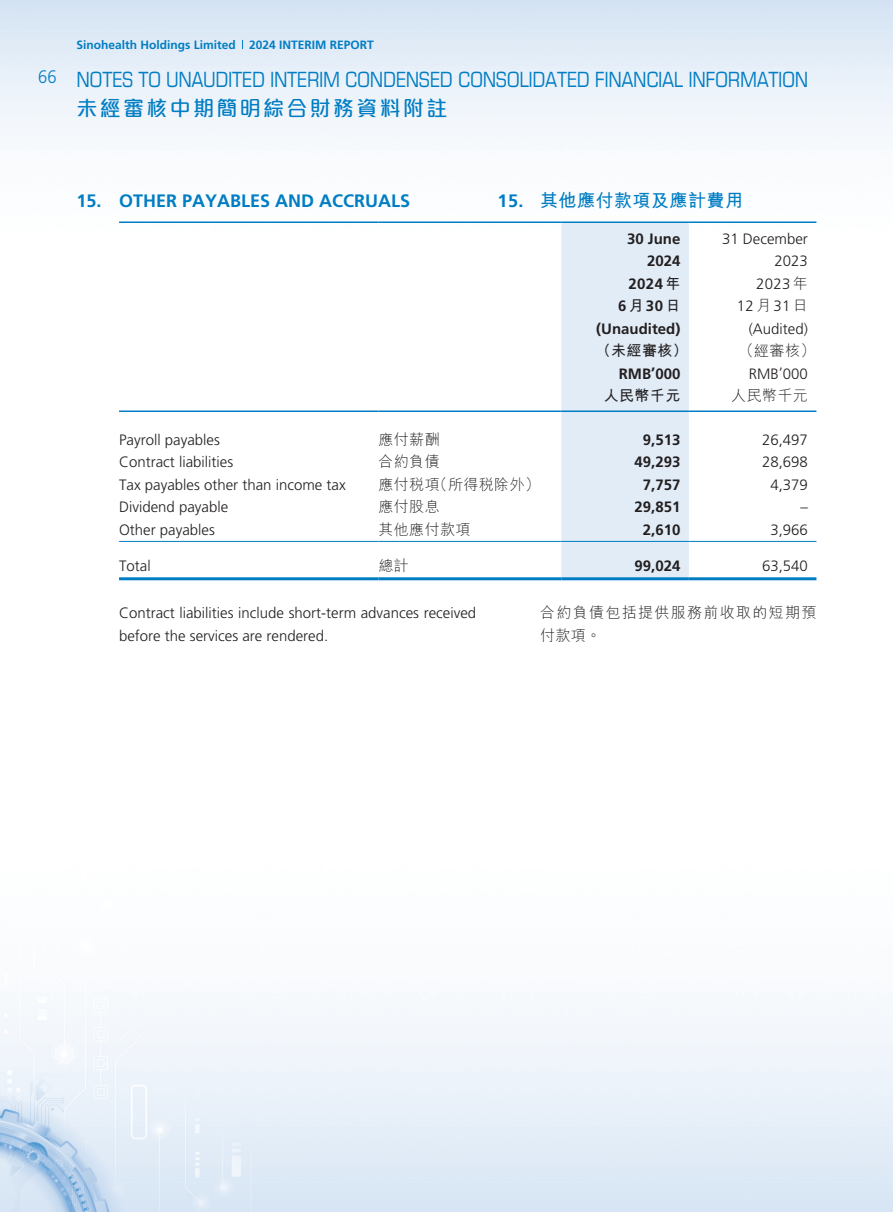
<style>
.page{position:relative;width:893px;height:1212px;background:#fff}
.page>*{position:absolute;margin:0;border:0;box-sizing:border-box;transform-origin:0 0}
.t1{font:condensed 21px "Eurostile LT Std";letter-spacing:-.02em;color:#007dc3}
.t2{font:500 21px "M Elle HK";letter-spacing:.11em;color:#007dc3}
.t3{font:300 18.15px "Frutiger LT Std";color:#007dc3;scale:.91 1}
._3__標題{font:700 18px "Frutiger LT Std";color:#007dc3}
._8__標題---C{font:700 18px "M Hei HK";letter-spacing:.03em;color:#007dc3}
._1__內文{font:300 15px/22.5px "Frutiger LT Std";color:#231f20}
._1__內文-2{font:700 15px "Frutiger LT Std";color:#231f20}
._6__內文---C{font:300 15px "M Hei HK";letter-spacing:.03em;color:#231f20}
._6__內文---C-2{font:300 15px/22.5px "M Hei HK";letter-spacing:.09em;color:#231f20}
._6__內文---C-3{font:300 15px "Frutiger LT Std";letter-spacing:.03em;color:#231f20}
._6__內文---C-4{font:700 15px "M Hei HK";letter-spacing:.03em;color:#231f20}
._6__內文---C-5{font:700 15px "Frutiger LT Std";letter-spacing:.03em;color:#231f20}
.t4{font:700 12px "Frutiger LT Std";color:#007dc3}
.s1{font-family:"Frutiger LT Std"}
.s2{font-family:"M Hei HK"}
</style>
<div class="page">
<img style="left:0;top:0;width:892px;height:1212px">
<div style="left:561px;top:223px;width:128px;height:354px;background:#e1ecf7"></div>
<hr style="left:119px;top:221px;width:259px;height:2px;background:#007dc3">
<hr style="left:378px;top:221px;width:183px;height:2px;background:#007dc3">
<hr style="left:561px;top:221px;width:128px;height:2px;background:#007dc3">
<hr style="left:689px;top:221px;width:127px;height:2px;background:#007dc3">
<hr style="left:119px;top:410px;width:259px;height:2px;background:#007dc3">
<hr style="left:378px;top:410px;width:183px;height:2px;background:#007dc3">
<hr style="left:561px;top:410px;width:128px;height:2px;background:#007dc3">
<hr style="left:689px;top:410px;width:127px;height:2px;background:#007dc3">
<hr style="left:119px;top:541px;width:259px;height:1px;background:#007dc3">
<hr style="left:378px;top:541px;width:183px;height:1px;background:#007dc3">
<hr style="left:561px;top:541px;width:128px;height:1px;background:#007dc3">
<hr style="left:689px;top:541px;width:127px;height:1px;background:#007dc3">
<hr style="left:119px;top:577px;width:259px;height:3px;background:#007dc3">
<hr style="left:378px;top:577px;width:183px;height:3px;background:#007dc3">
<hr style="left:561px;top:577px;width:128px;height:3px;background:#007dc3">
<hr style="left:689px;top:577px;width:127px;height:3px;background:#007dc3">
<p class="t3" style="left:38px;top:67px;width:22px">66</p>
<p class="t4" style="left:77px;top:38px;width:299px">Sinohealth Holdings Limited 2024 INTERIM REPORT</p>
<h1 class="t1" style="left:77px;top:67px;width:733px">NOTES TO UNAUDITED INTERIM CONDENSED CONSOLIDATED FINANCIAL INFORMATION</h1>
<h1 class="t2" style="left:77px;top:98px;width:372px">未經審核中期簡明綜合財務資料附註</h1>
<p class="_3__標題" style="left:77px;top:191px;width:335px">15. OTHER PAYABLES AND ACCRUALS</p>
<p class="_8__標題---C" style="left:497px;top:188px;width:247px"><span class="s1">15.</span> 其他應付款項及應計費用</p>
<p class="_1__內文-2" style="left:627px;top:230px;width:55px">30 June</p>
<p class="_1__內文-2" style="left:647px;top:252px;width:35px">2024</p>
<p class="_6__內文---C-5" style="left:628px;top:275px;width:53px">2024<span class="s2">年</span></p>
<p class="_6__內文---C-5" style="left:618px;top:297px;width:64px">6<span class="s2">月</span>30<span class="s2">日</span></p>
<p class="_1__內文" style="left:722px;top:227px;width:87px">31 December</p>
<p class="_1__內文" style="left:775px;top:250px;width:35px">2023</p>
<p class="_6__內文---C-3" style="left:756px;top:275px;width:53px">2023<span class="s2">年</span></p>
<p class="_6__內文---C-3" style="left:737px;top:297px;width:73px">12<span class="s2">月</span>31<span class="s2">日</span></p>
<p class="_1__內文-2" style="left:596px;top:320px;width:86px">(Unaudited)</p>
<p class="_1__內文" style="left:749px;top:317px;width:61px">(Audited)</p>
<p class="_6__內文---C-4" style="left:596px;top:340px;width:94px">（未經審核）</p>
<p class="_6__內文---C" style="left:739px;top:343px;width:78px">（經審核）</p>
<p class="_1__內文-2" style="left:619px;top:365px;width:63px">RMB’000</p>
<p class="_1__內文" style="left:749px;top:362px;width:61px">RMB’000</p>
<p class="_6__內文---C-4" style="left:604px;top:385px;width:78px">人民幣千元</p>
<p class="_6__內文---C" style="left:731px;top:388px;width:78px">人民幣千元</p>
<p class="_1__內文" style="left:119px;top:428px;width:102px">Payroll payables</p>
<p class="_6__內文---C" style="left:378px;top:431px;width:63px">應付薪酬</p>
<p class="_1__內文-2" style="left:643px;top:431px;width:39px">9,513</p>
<p class="_1__內文" style="left:762px;top:428px;width:47px">26,497</p>
<p class="_1__內文" style="left:119px;top:451px;width:116px">Contract liabilities</p>
<p class="_6__內文---C" style="left:378px;top:454px;width:63px">合約負債</p>
<p class="_1__內文-2" style="left:634px;top:453px;width:47px">49,293</p>
<p class="_1__內文" style="left:762px;top:451px;width:47px">28,698</p>
<p class="_1__內文" style="left:119px;top:473px;width:228px">Tax payables other than income tax</p>
<p class="_6__內文---C" style="left:378px;top:476px;width:163px">應付稅項（所得稅除外）</p>
<p class="_1__內文-2" style="left:643px;top:476px;width:39px">7,757</p>
<p class="_1__內文" style="left:770px;top:473px;width:39px">4,379</p>
<p class="_1__內文" style="left:119px;top:496px;width:111px">Dividend payable</p>
<p class="_6__內文---C" style="left:378px;top:499px;width:63px">應付股息</p>
<p class="_1__內文-2" style="left:634px;top:498px;width:47px">29,851</p>
<p class="_1__內文" style="left:800px;top:496px;width:9px">–</p>
<p class="_1__內文" style="left:119px;top:518px;width:97px">Other payables</p>
<p class="_6__內文---C" style="left:378px;top:521px;width:94px">其他應付款項</p>
<p class="_1__內文-2" style="left:643px;top:521px;width:39px">2,610</p>
<p class="_1__內文" style="left:770px;top:518px;width:39px">3,966</p>
<p class="_1__內文" style="left:119px;top:555px;width:33px">Total</p>
<p class="_6__內文---C" style="left:378px;top:558px;width:32px">總計</p>
<p class="_1__內文-2" style="left:634px;top:557px;width:47px">99,024</p>
<p class="_1__內文" style="left:762px;top:555px;width:47px">63,540</p>
<p class="_1__內文" style="left:119px;top:602px;width:359px">Contract liabilities include short-term advances received before the services are rendered.</p>
<p class="_6__內文---C-2" style="left:540px;top:601px;width:278px">合約負債包括提供服務前收取的短期預付款項。</p>
</div>
